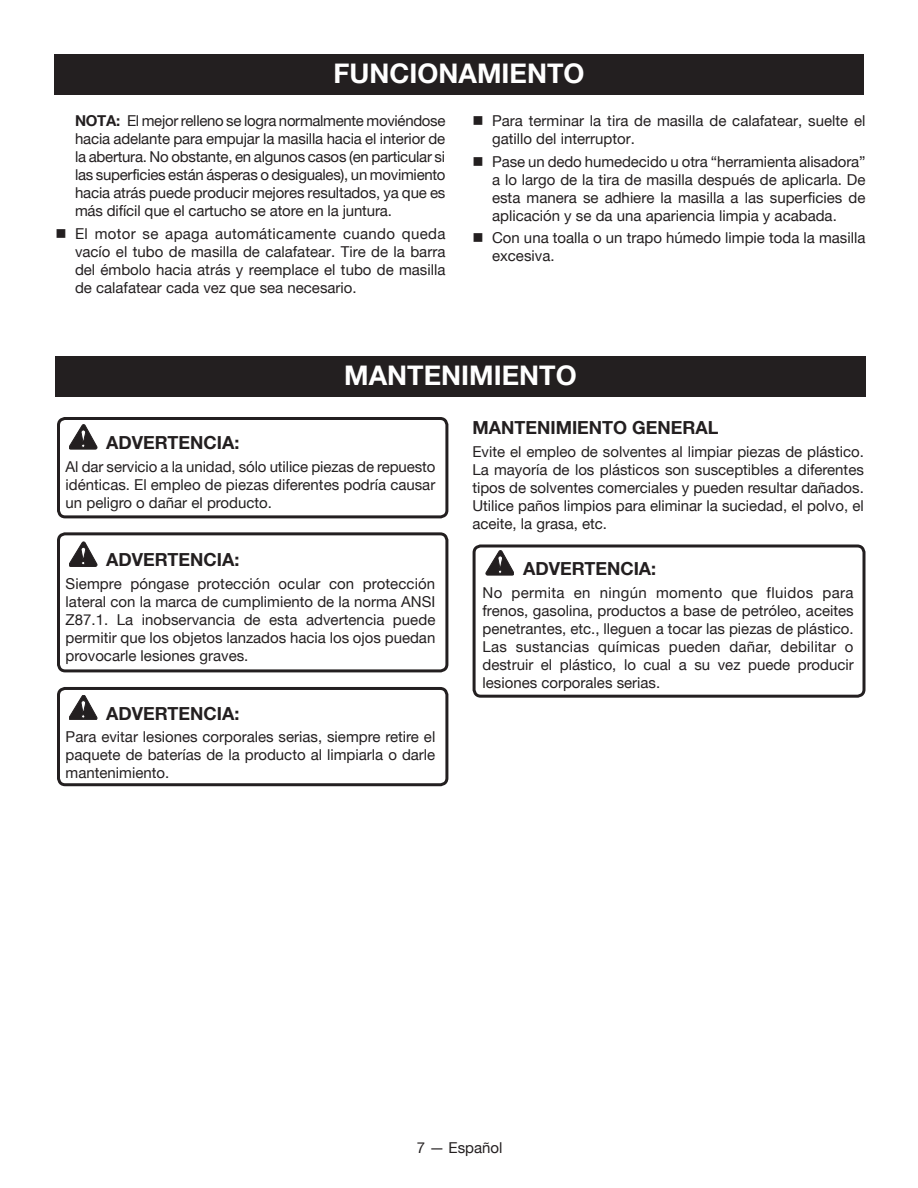
<style>
.page{position:relative;width:918px;height:1188px;background:#fff}
.page>*{position:absolute;margin:0;border:0;box-sizing:border-box;transform-origin:0 0}
.HEADING{font:700 27px "Helvetica Neue";color:#fff}
.Warning{font:700 18px "Helvetica Neue";color:#231f20}
.Heading_2{font:700 18px "Helvetica Neue";color:#231f20}
.bullets{font:15px/18px "Helvetica Neue";color:#231f20;text-align:justify}
.Warning_text{font:15px/18px "Helvetica Neue";color:#231f20;text-align:justify}
.Body_text{font:15px/18px "Helvetica Neue";color:#231f20;text-align:justify}
.s1{font-weight:700}
</style>
<div class="page">
<div style="left:54px;top:54px;width:810px;height:40px;background:#231f20"></div>
<div style="left:57px;top:417px;width:391px;height:101px;border:3px solid #231f20;border-radius:7px"></div>
<div style="left:473px;top:544px;width:392px;height:154px;border:3px solid #231f20;border-radius:7px"></div>
<div style="left:57px;top:532px;width:391px;height:140px;border:3px solid #231f20;border-radius:7px"></div>
<div style="left:57px;top:687px;width:391px;height:99px;border:3px solid #231f20;border-radius:7px"></div>
<svg style="left:69px;top:425px;width:28px;height:24px"></svg>
<svg style="left:69px;top:542px;width:28px;height:25px"></svg>
<svg style="left:69px;top:695px;width:28px;height:25px"></svg>
<div style="left:56px;top:356px;width:810px;height:40px;background:#231f20"></div>
<svg style="left:486px;top:551px;width:28px;height:24px"></svg>
<p class="HEADING" style="left:334px;top:57px;width:252px">FUNCIONAMIENTO</p>
<p class="bullets" style="left:75px;top:111px;width:372px"><span class="s1">NOTA:</span> El mejor relleno se logra normalmente moviéndose hacia adelante para empujar la masilla hacia el interior de la abertura. No obstante, en algunos casos (en particular si las superficies están ásperas o desiguales), un movimiento hacia atrás puede producir mejores resultados, ya que es más difícil que el cartucho se atore en la juntura.</p>
<p class="bullets" style="left:75px;top:224px;width:372px;text-indent:-20px">■ El motor se apaga automáticamente cuando queda vacío el tubo de masilla de calafatear. Tire de la barra del émbolo hacia atrás y reemplace el tubo de masilla de calafatear cada vez que sea necesario.</p>
<p class="bullets" style="left:492px;top:111px;width:375px;text-indent:-20px">■ Para terminar la tira de masilla de calafatear, suelte el gatillo del interruptor.</p>
<p class="bullets" style="left:492px;top:152px;width:375px;text-indent:-20px">■ Pase un dedo humedecido u otra “herramienta alisadora” a lo largo de la tira de masilla después de aplicarla. De esta manera se adhiere la masilla a las superficies de aplicación y se da una apariencia limpia y acabada.</p>
<p class="bullets" style="left:492px;top:229px;width:375px;text-indent:-20px">■ Con una toalla o un trapo húmedo limpie toda la masilla excesiva.</p>
<p class="HEADING" style="left:344px;top:359px;width:234px">MANTENIMIENTO</p>
<p class="Heading_2" style="left:472px;top:417px;width:248px">MANTENIMIENTO GENERAL</p>
<p class="Body_text" style="left:472px;top:442px;width:393px">Evite el empleo de solventes al limpiar piezas de plástico.<br>La mayoría de los plásticos son susceptibles a diferentes tipos de solventes comerciales y pueden resultar dañados.<br>Utilice paños limpios para eliminar la suciedad, el polvo, el aceite, la grasa, etc.</p>
<p class="Warning" style="left:523px;top:557px;width:135px">ADVERTENCIA:</p>
<p class="Warning_text" style="left:483px;top:583px;width:373px">No permita en ningún momento que fluidos para frenos, gasolina, productos a base de petróleo, aceites penetrantes, etc., lleguen a tocar las piezas de plástico.<br>Las sustancias químicas pueden dañar, debilitar o destruir el plástico, lo cual a su vez puede producir lesiones corporales serias.</p>
<p class="Warning" style="left:106px;top:431px;width:135px">ADVERTENCIA:</p>
<p class="Warning_text" style="left:66px;top:457px;width:371px">Al dar servicio a la unidad, sólo utilice piezas de repuesto idénticas. El empleo de piezas diferentes podría causar un peligro o dañar el producto.</p>
<p class="Warning" style="left:106px;top:549px;width:135px">ADVERTENCIA:</p>
<p class="Warning_text" style="left:66px;top:574px;width:371px">Siempre póngase protección ocular con protección lateral con la marca de cumplimiento de la norma ANSI Z87.1. La inobservancia de esta advertencia puede permitir que los objetos lanzados hacia los ojos puedan provocarle lesiones graves.</p>
<p class="Warning" style="left:106px;top:702px;width:135px">ADVERTENCIA:</p>
<p class="Warning_text" style="left:66px;top:728px;width:371px">Para evitar lesiones corporales serias, siempre retire el paquete de baterías de la producto al limpiarla o darle mantenimiento.</p>
<p class="bullets" style="left:417px;top:1139px;width:87px">7 — Español</p>
</div>
